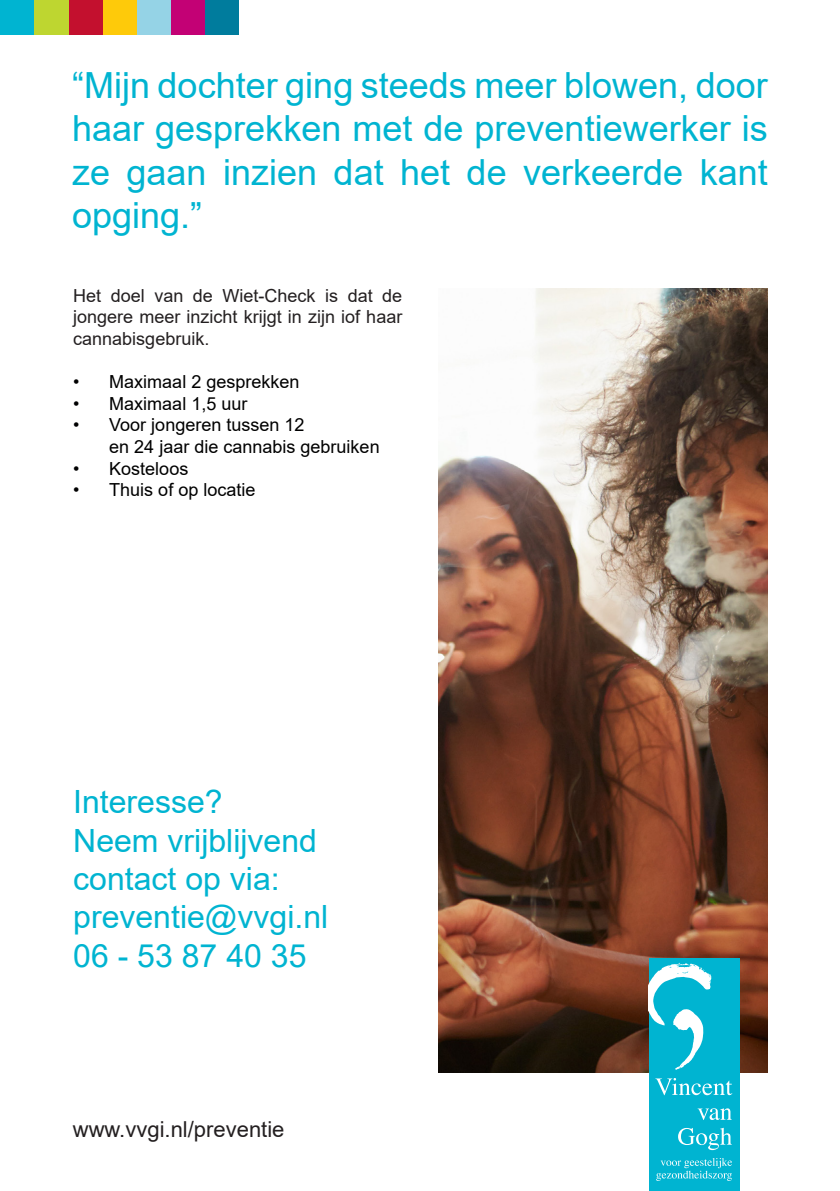
<style>
.page{position:relative;width:840px;height:1191px;background:#fff}
.page>*{position:absolute;margin:0;border:0;box-sizing:border-box;transform-origin:0 0}
.t1{font:36px/43.2px "Arial";color:#00b4d1;text-align:justify}
.t2{font:32px "Arial";color:#00b4d1}
.t3{font:22px "Arial";color:#231f20}
.t4{font:18px/21.6px "Arial";color:#000001}
.t5{font:18px/21.6px "Arial";color:#231f20;text-align:justify}
</style>
<div class="page">
<img style="left:438px;top:289px;width:329px;height:783px">
<div style="left:648px;top:958px;width:91px;height:233px;background:#00b4d1"></div>
<svg style="left:655px;top:1078px;width:77px;height:102px"></svg>
<svg style="left:648px;top:962px;width:63px;height:107px"></svg>
<div style="left:0;top:0;width:34px;height:34px;background:#00b4d1"></div>
<div style="left:204px;top:0;width:34px;height:34px;background:#007c9d"></div>
<div style="left:170px;top:0;width:34px;height:34px;background:#c30175"></div>
<div style="left:136px;top:0;width:34px;height:34px;background:#95d3e6"></div>
<div style="left:102px;top:0;width:34px;height:34px;background:#feca0a"></div>
<div style="left:68px;top:0;width:34px;height:34px;background:#c3102e"></div>
<div style="left:34px;top:0;width:34px;height:34px;background:#bed630"></div>
<p class="t1" style="left:72px;top:64px;width:697px">“Mijn dochter ging steeds meer blowen, door haar gesprekken met de preventiewerker is ze gaan inzien dat het de verkeerde kant opging.”</p>
<p class="t5" style="left:73px;top:284px;width:330px">Het doel van de Wiet-Check is dat de jongere meer inzicht krijgt in zijn iof haar cannabisgebruik.</p>
<p class="t4" style="left:73px;top:371px;width:228px">• Maximaal 2 gesprekken</p>
<p class="t4" style="left:73px;top:392px;width:176px">• Maximaal 1,5 uur</p>
<p class="t4" style="left:109px;top:414px;width:272px;text-indent:-36px">• Voor jongeren tussen 12<br>en 24 jaar die cannabis gebruiken</p>
<p class="t4" style="left:73px;top:457px;width:117px">• Kosteloos</p>
<p class="t4" style="left:73px;top:479px;width:184px">• Thuis of op locatie</p>
<p class="t2" style="left:73px;top:780px;width:151px">Interesse?</p>
<p class="t2" style="left:73px;top:818px;width:245px">Neem vrijblijvend</p>
<p class="t2" style="left:73px;top:856px;width:208px">contact op via:</p>
<p class="t2" style="left:73px;top:895px;width:256px">preventie@vvgi.nl</p>
<p class="t2" style="left:73px;top:933px;width:235px">06 - 53 87 40 35</p>
<p class="t3" style="left:73px;top:1113px;width:213px">www.vvgi.nl/preventie</p>
</div>
